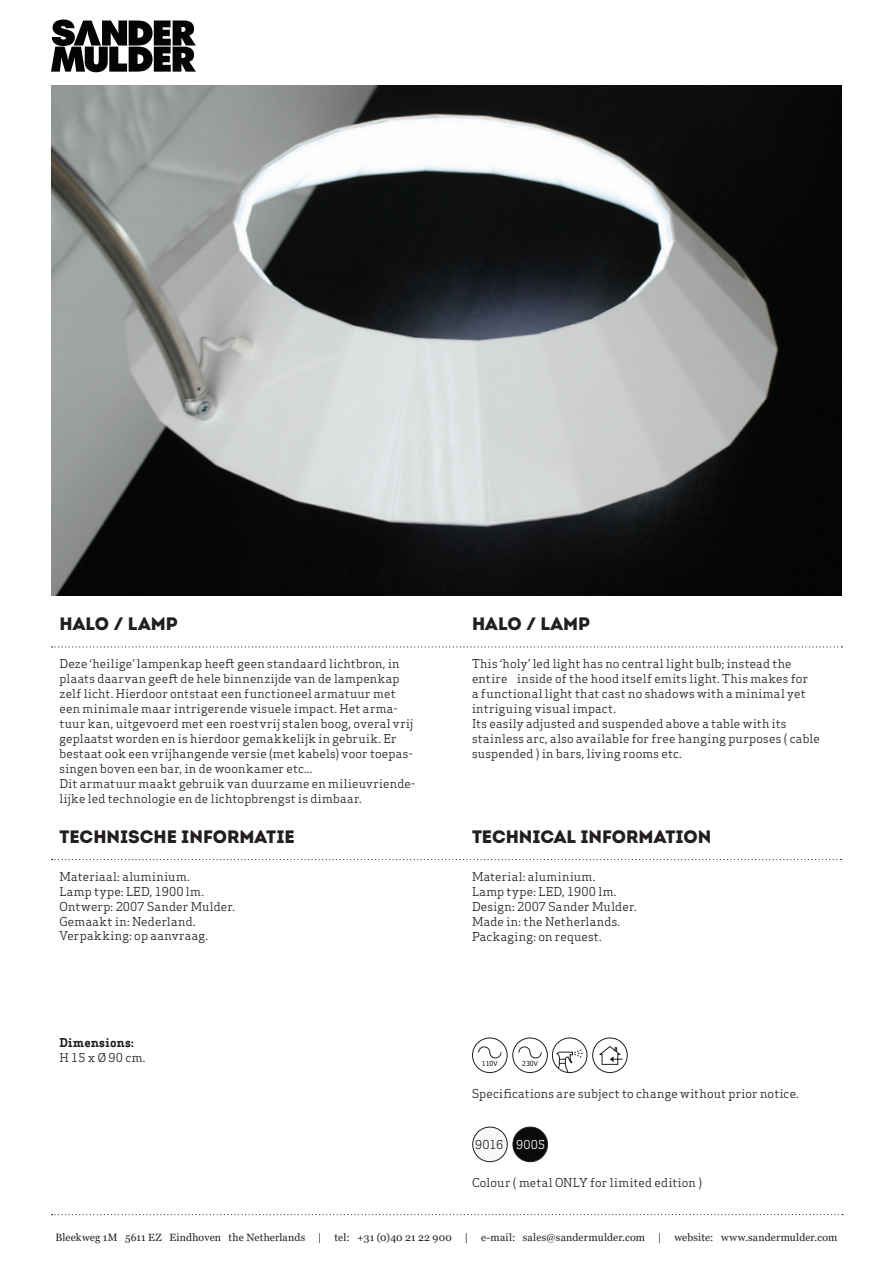
<style>
.page{position:relative;width:893px;height:1263px;background:#fff}
.page>*{position:absolute;margin:0;border:0;box-sizing:border-box;transform-origin:0 0}
.t1{font:18px "Intro Black Caps";color:#231f20}
.t2{font:12px/15px "Apex Serif";letter-spacing:.015em;color:#231f20}
.t3{font:700 12px "Apex Serif";letter-spacing:.025em;color:#231f20}
.t4{font:10.5px "Georgia";letter-spacing:.01em;color:#231f20}
.t5{font:6.9px "Tahoma";letter-spacing:.01em;color:#231f20}
.s1{color:#fff}
</style>
<div class="page">
<img style="left:51px;top:85px;width:791px;height:510px">
<svg style="left:52px;top:1214px;width:791px;height:1px"></svg>
<svg style="left:52px;top:646px;width:790px;height:1px"></svg>
<svg style="left:52px;top:859px;width:789px;height:1px"></svg>
<div style="left:513px;top:1127px;width:34px;height:35px;background:#090a09;border-radius:50%"></div>
<div style="left:513px;top:1127px;width:35px;height:35px;border:1px solid #231f20;border-radius:50%"></div>
<div style="left:473px;top:1127px;width:34px;height:35px;background:#f7f8f9;border-radius:50%"></div>
<div style="left:472px;top:1127px;width:36px;height:35px;border:1px solid #231f20;border-radius:50%"></div>
<div style="left:472px;top:1037px;width:35px;height:36px;border:1px solid #231f20;border-radius:50%"></div>
<svg style="left:478px;top:1037px;width:150px;height:36px"></svg>
<svg style="left:51px;top:20px;width:145px;height:52px"></svg>
<h1 class="t1" style="left:60px;top:612px;width:120px">HALO / LAMP</h1>
<h1 class="t1" style="left:472px;top:612px;width:120px">HALO / LAMP</h1>
<p class="t2" style="left:60px;top:656px;width:357px">Deze ‘heilige’ lampenkap heeft geen standaard lichtbron, in plaats daarvan geeft de hele binnenzijde van de lampenkap zelf licht. Hierdoor ontstaat een functioneel armatuur met een minimale maar intrigerende visuele impact. Het arma&shy;tuur kan, uitgevoerd met een roestvrij stalen boog, overal vrij geplaatst worden en is hierdoor gemakkelijk in gebruik. Er bestaat ook een vrijhangende versie (met kabels) voor toepas&shy;singen boven een bar, in de woonkamer etc...<br>Dit armatuur maakt gebruik van duurzame en milieuvriende&shy;lijke led technologie en de lichtopbrengst is dimbaar.</p>
<p class="t2" style="left:472px;top:656px;width:349px">This ‘holy’ led light has no central light bulb; instead the entire inside of the hood itself emits light. This makes for<br>a functional light that cast no shadows with a minimal yet intriguing visual impact.<br>Its easily adjusted and suspended above a table with its stainless arc, also available for free hanging purposes ( cable suspended ) in bars, living rooms etc.</p>
<h1 class="t1" style="left:60px;top:824px;width:237px">TECHNISCHE INFORMATIE</h1>
<h1 class="t1" style="left:472px;top:824px;width:241px">TECHNICAL INFORMATION</h1>
<p class="t2" style="left:60px;top:869px;width:177px">Materiaal: aluminium.<br>Lamp type: LED, 1900 lm.<br>Ontwerp: 2007 Sander Mulder.<br>Gemaakt in: Nederland.<br>Verpakking: op aanvraag.</p>
<p class="t3" style="left:60px;top:1035px;width:76px">Dimensions:</p>
<p class="t2" style="left:60px;top:1050px;width:87px">H 15 x Ø 90 cm.</p>
<p class="t2" style="left:472px;top:869px;width:166px">Material: aluminium.<br>Lamp type: LED, 1900 lm.<br>Design: 2007 Sander Mulder.<br>Made in: the Netherlands.<br>Packaging: on request.</p>
<p class="t5" style="left:482px;top:1059px;width:17px">110V</p>
<p class="t5" style="left:522px;top:1059px;width:17px">230V</p>
<p class="t2" style="left:472px;top:1086px;width:328px">Specifications are subject to change without prior notice.</p>
<p class="t2" style="left:475px;top:1137px;width:72px">9016 <span class="s1">9005</span></p>
<p class="t2" style="left:472px;top:1175px;width:232px">Colour ( metal ONLY for limited edition )</p>
<p class="t4" style="left:55px;top:1231px;width:783px">Bleekweg 1M 5611 EZ Eindhoven the Netherlands | tel: +31 (0)40 21 22 900 | e-mail: sales@sandermulder.com | website: www.sandermulder.com</p>
</div>
